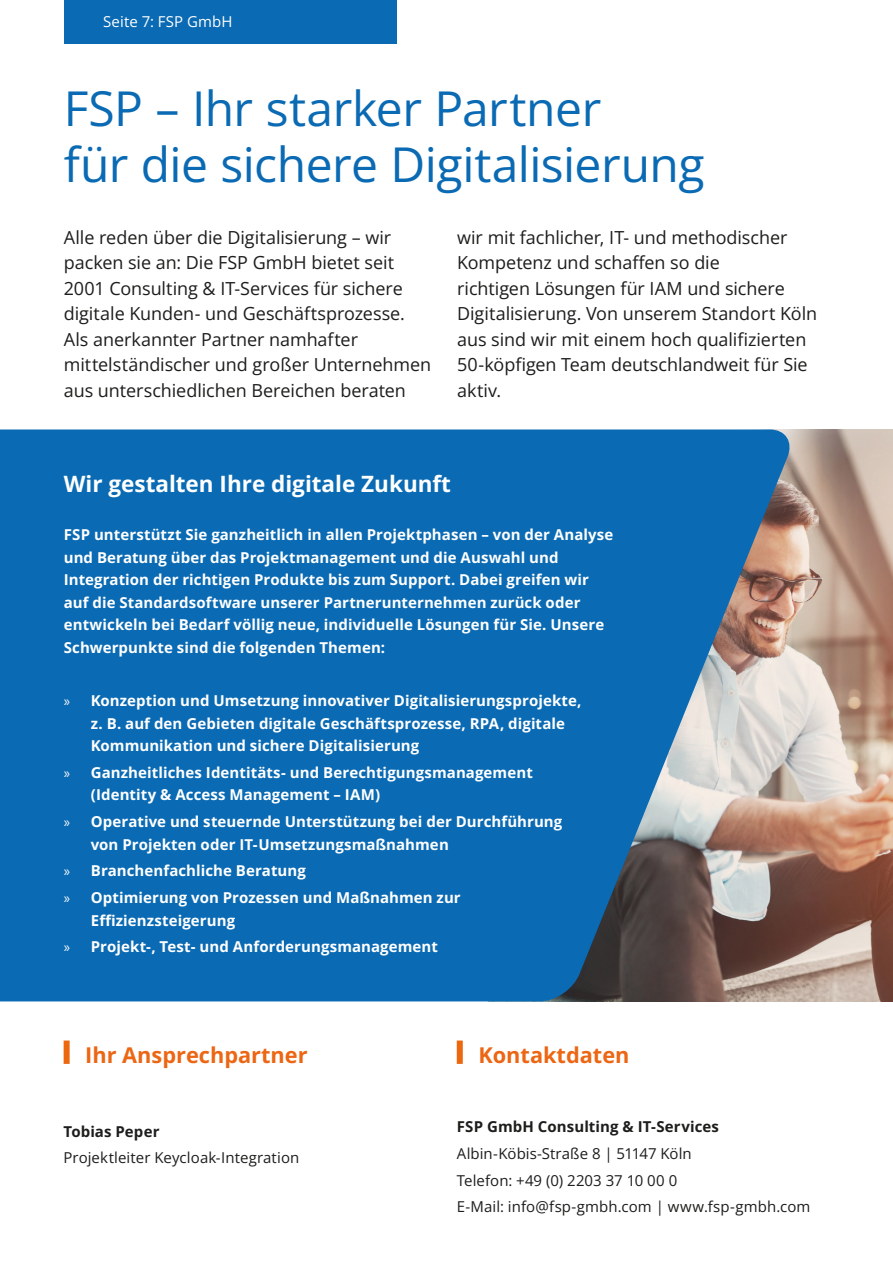
<style>
.page{position:relative;width:893px;height:1263px;background:#fff}
.page>*{position:absolute;margin:0;border:0;box-sizing:border-box;transform-origin:0 0}
.t1{font:48px/55.5px "Open Sans";letter-spacing:-.01em;color:#0a6ab3}
.t2{font:700 22.5px "Open Sans";color:#fff}
.t3{font:700 21.75px "Open Sans";color:#ec6614}
.t4{font:18px/25.5px "Open Sans";letter-spacing:-.005em;color:#1d1d1b}
.t5{font:700 15px/22.5px "Open Sans";letter-spacing:.005em;color:#fff}
.t6{font:15px/26.7px "Open Sans";letter-spacing:.005em;color:#1d1d1b}
.t7{font:700 15px "Open Sans";letter-spacing:.005em;color:#1d1d1b}
.t8{font:15px "Open Sans";letter-spacing:.01em;color:#fff}
.s1{font-family:"Myriad Pro";font-weight:400}
</style>
<div class="page">
<img style="left:794px;top:430px;width:99px;height:571px">
<svg style="left:0;top:429px;width:794px;height:572px;background:#1e6eab"></svg>
<div style="left:64px;top:0;width:332px;height:44px;background:#0a6ab3"></div>
<div style="left:64px;top:1040px;width:6px;height:24px;background:#ec670e"></div>
<div style="left:457px;top:1040px;width:6px;height:24px;background:#ec670e"></div>
<p class="t8" style="left:103px;top:11px;width:131px">Seite 7: FSP GmbH</p>
<h1 class="t1" style="left:64px;top:80px;width:642px">FSP – Ihr starker Partner<br>für die sichere Digitalisierung</h1>
<p class="t4" style="left:64px;top:224px;width:369px">Alle reden über die Digitalisierung – wir packen sie an: Die FSP GmbH bietet seit 2001 Consulting &amp; IT-Services für sichere digitale Kunden- und Geschäftsprozesse.<br>Als anerkannter Partner namhafter mittelständischer und großer Unternehmen aus unterschiedlichen Bereichen beraten</p>
<p class="t4" style="left:457px;top:224px;width:362px">wir mit fachlicher, IT- und methodischer Kompetenz und schaffen so die<br>richtigen Lösungen für IAM und sichere Digitalisierung. Von unserem Standort Köln aus sind wir mit einem hoch qualifizierten 50-köpfigen Team deutschlandweit für Sie aktiv.</p>
<h2 class="t2" style="left:64px;top:468px;width:389px">Wir gestalten Ihre digitale Zukunft</h2>
<p class="t5" style="left:64px;top:523px;width:551px">FSP unterstützt Sie ganzheitlich in allen Projektphasen – von der Analyse und Beratung über das Projektmanagement und die Auswahl und Integration der richtigen Produkte bis zum Support. Dabei greifen wir auf die Standardsoftware unserer Partnerunternehmen zurück oder entwickeln bei Bedarf völlig neue, individuelle Lösungen für Sie. Unsere Schwerpunkte sind die folgenden Themen:</p>
<p class="t5" style="left:91px;top:689px;width:492px;text-indent:-27px"><span class="s1">»</span> Konzeption und Umsetzung innovativer Digitalisierungsprojekte, z. B. auf den Gebieten digitale Geschäftsprozesse, RPA, digitale<br>Kommunikation und sichere Digitalisierung</p>
<p class="t5" style="left:91px;top:761px;width:444px;text-indent:-27px"><span class="s1">»</span> Ganzheitliches Identitäts- und Berechtigungsmanagement (Identity &amp; Access Management – IAM)</p>
<p class="t5" style="left:91px;top:810px;width:473px;text-indent:-27px"><span class="s1">»</span> Operative und steuernde Unterstützung bei der Durchführung von Projekten oder IT-Umsetzungsmaßnahmen</p>
<p class="t5" style="left:64px;top:857px;width:398px;line-height:26.7px"><span class="s1">»</span> Branchenfachliche Beratung<br><span class="s1">»</span> Optimierung von Prozessen und Maßnahmen zur</p>
<p class="t5" style="left:64px;top:906px;width:376px;line-height:26.7px;text-indent:27px">Effizienzsteigerung<br><span class="s1">»</span> Projekt-, Test- und Anforderungsmanagement</p>
<h3 class="t3" style="left:85px;top:1040px;width:224px">Ihr Ansprechpartner</h3>
<h3 class="t3" style="left:478px;top:1040px;width:153px">Kontaktdaten</h3>
<p class="t7" style="left:64px;top:1121px;width:97px">Tobias Peper</p>
<p class="t6" style="left:64px;top:1144px;width:237px">Projektleiter Keycloak-Integration</p>
<p class="t7" style="left:457px;top:1116px;width:264px">FSP GmbH Consulting &amp; IT-Services</p>
<p class="t6" style="left:457px;top:1140px;width:355px">Albin-Köbis-Straße 8 | 51147 Köln<br>Telefon: +49 (0) 2203 37 10 00 0<br>E-Mail: info@fsp-gmbh.com | www.fsp-gmbh.com</p>
</div>
